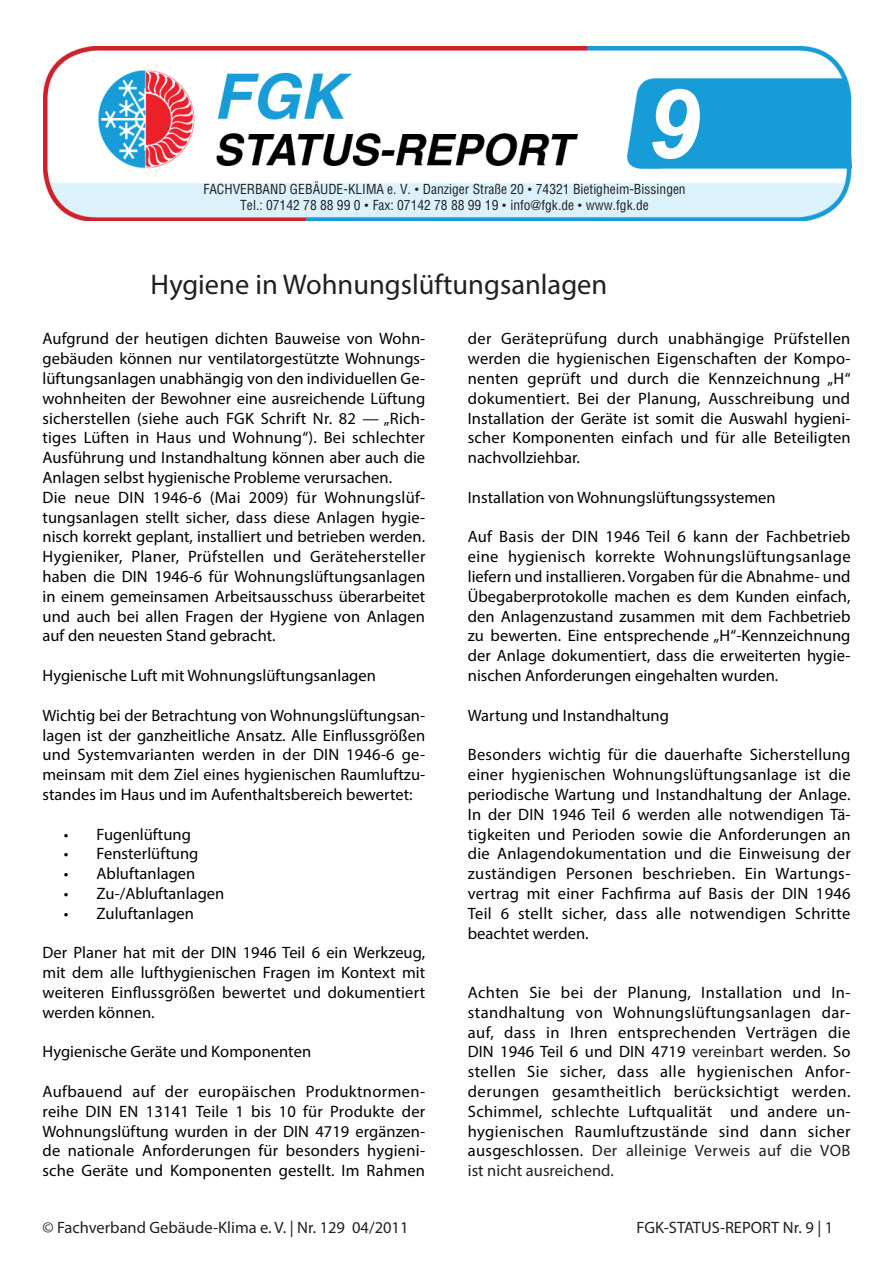
<style>
.page{position:relative;width:893px;height:1263px;background:#fff}
.page>*{position:absolute;margin:0;border:0;box-sizing:border-box;transform-origin:0 0}
.t1{font:italic 700 96px "Arial";color:#fff}
.t2{font:28.5px "Myriad Pro";color:#231f20}
.Body_Text{font:16.5px/19.8px "Myriad Pro";color:#000;text-align:justify}
.t3{font:16.5px "Myriad Pro";color:#231f20}
.heading_2{font:16.5px "Myriad Pro";color:#000}
.t4{font:condensed 13.5px/15.9px "Helvetica";color:#231f20;text-align:center}
.s1{font-family:"Arial";font-stretch:normal}
.s2{color:#231f20}
</style>
<div class="page">
<img style="left:44px;top:47px;width:808px;height:174px">
<p class="t1" style="left:646px;top:60px;width:55px">9</p>
<p class="t4" style="left:203px;top:181px;width:484px">FACHVERBAND GEBÄUDE-KLIMA e. V. <span class="s1">•</span> Danziger Straße 20 <span class="s1">•</span> 74321 Bietigheim-Bissingen<br>Tel.: 07142 78 88 99 0 <span class="s1">•</span> Fax: 07142 78 88 99 19 <span class="s1">•</span> info@fgk.de <span class="s1">•</span> www.fgk.de</p>
<p class="t2" style="left:151px;top:266px;width:458px">Hygiene in Wohnungslüftungsanlagen</p>
<p class="Body_Text" style="left:43px;top:329px;width:384px">Aufgrund der heutigen dichten Bauweise von Wohn&shy;gebäuden können nur ventilatorgestützte Wohnungs&shy;lüftungsanlagen unabhängig von den individuellen Ge&shy;wohnheiten der Bewohner eine ausreichende Lüftung sicherstellen (siehe auch FGK Schrift Nr. 82 — „Rich&shy;tiges Lüften in Haus und Wohnung“). Bei schlechter Ausführung und Instandhaltung können aber auch die Anlagen selbst hygienische Probleme verursachen.</p>
<p class="Body_Text" style="left:43px;top:487px;width:384px">Die neue DIN 1946-6 (Mai 2009) für Wohnungslüf&shy;tungsanlagen stellt sicher, dass diese Anlagen hygie&shy;nisch korrekt geplant, installiert und betrieben werden.<br>Hygieniker, Planer, Prüfstellen und Gerätehersteller haben die DIN 1946-6 für Wohnungslüftungsanlagen in einem gemeinsamen Arbeitsausschuss überarbeitet und auch bei allen Fragen der Hygiene von Anlagen auf den neuesten Stand gebracht.</p>
<p class="heading_2" style="left:43px;top:665px;width:335px">Hygienische Luft mit Wohnungslüftungsanlagen</p>
<p class="Body_Text" style="left:43px;top:705px;width:384px">Wichtig bei der Betrachtung von Wohnungslüftungsan&shy;lagen ist der ganzheitliche Ansatz. Alle Einflussgrößen und Systemvarianten werden in der DIN 1946-6 ge&shy;meinsam mit dem Ziel eines hygienischen Raumluftzu&shy;standes im Haus und im Aufenthaltsbereich bewertet:</p>
<p class="Body_Text" style="left:64px;top:824px;width:129px">• Fugenlüftung</p>
<p class="Body_Text" style="left:64px;top:844px;width:136px">• Fensterlüftung</p>
<p class="Body_Text" style="left:64px;top:863px;width:133px">• Abluftanlagen</p>
<p class="Body_Text" style="left:64px;top:883px;width:162px">• Zu-/Abluftanlagen</p>
<p class="Body_Text" style="left:64px;top:903px;width:132px">• Zuluftanlagen</p>
<p class="Body_Text" style="left:43px;top:943px;width:384px">Der Planer hat mit der DIN 1946 Teil 6 ein Werkzeug, mit dem alle lufthygienischen Fragen im Kontext mit weiteren Einflussgrößen bewertet und dokumentiert werden können.</p>
<p class="Body_Text" style="left:43px;top:1042px;width:270px">Hygienische Geräte und Komponenten</p>
<p class="Body_Text" style="left:43px;top:1081px;width:384px">Aufbauend auf der europäischen Produktnormen&shy;reihe DIN EN 13141 Teile 1 bis 10 für Produkte der Wohnungslüftung wurden in der DIN 4719 ergänzen&shy;de nationale Anforderungen für besonders hygieni&shy;sche Geräte und Komponenten gestellt. Im Rahmen</p>
<p class="Body_Text" style="left:468px;top:329px;width:384px">der Geräteprüfung durch unabhängige Prüfstellen werden die hygienischen Eigenschaften der Kompo&shy;nenten geprüft und durch die Kennzeichnung „H“ dokumentiert. Bei der Planung, Ausschreibung und Installation der Geräte ist somit die Auswahl hygieni&shy;scher Komponenten einfach und für alle Beteiligten nachvollziehbar.</p>
<p class="Body_Text" style="left:468px;top:487px;width:309px">Installation von Wohnungslüftungssystemen</p>
<p class="Body_Text" style="left:468px;top:527px;width:384px">Auf Basis der DIN 1946 Teil 6 kann der Fachbetrieb eine hygienisch korrekte Wohnungslüftungsanlage liefern und installieren. Vorgaben für die Abnahme- und Übegaberprotokolle machen es dem Kunden einfach, den Anlagenzustand zusammen mit dem Fachbetrieb zu bewerten. Eine entsprechende „H“-Kennzeichnung der Anlage dokumentiert, dass die erweiterten hygie&shy;nischen Anforderungen eingehalten wurden.</p>
<p class="Body_Text" style="left:468px;top:705px;width:203px">Wartung und Instandhaltung</p>
<p class="Body_Text" style="left:468px;top:745px;width:384px">Besonders wichtig für die dauerhafte Sicherstellung einer hygienischen Wohnungslüftungsanlage ist die periodische Wartung und Instandhaltung der Anlage.<br>In der DIN 1946 Teil 6 werden alle notwendigen Tä&shy;tigkeiten und Perioden sowie die Anforderungen an die Anlagendokumentation und die Einweisung der zuständigen Personen beschrieben. Ein Wartungs&shy;vertrag mit einer Fachfirma auf Basis der DIN 1946<br>Teil 6 stellt sicher, dass alle notwendigen Schritte beachtet werden.</p>
<p class="Body_Text" style="left:468px;top:982px;width:384px">Achten Sie bei der Planung, Installation und In&shy;standhaltung von Wohnungslüftungsanlagen dar&shy;auf, dass in Ihren entsprechenden Verträgen die DIN 1946 Teil 6 und DIN 4719 <span class="s2">vereinbart</span> werden. So stellen Sie sicher, dass alle hygienischen Anfor&shy;derungen gesamtheitlich berücksichtigt werden.<br>Schimmel, schlechte Luftqualität und andere un&shy;hygienischen Raumluftzustände sind dann sicher ausgeschlossen. <span class="s2">Der alleinige Verweis auf die VOB ist nicht ausreichend.</span></p>
<p class="t3" style="left:43px;top:1217px;width:367px">© Fachverband Gebäude-Klima e. V. | Nr. 129 04/2011</p>
<p class="t3" style="left:637px;top:1217px;width:198px">FGK-STATUS-REPORT Nr. 9 | 1</p>
</div>
